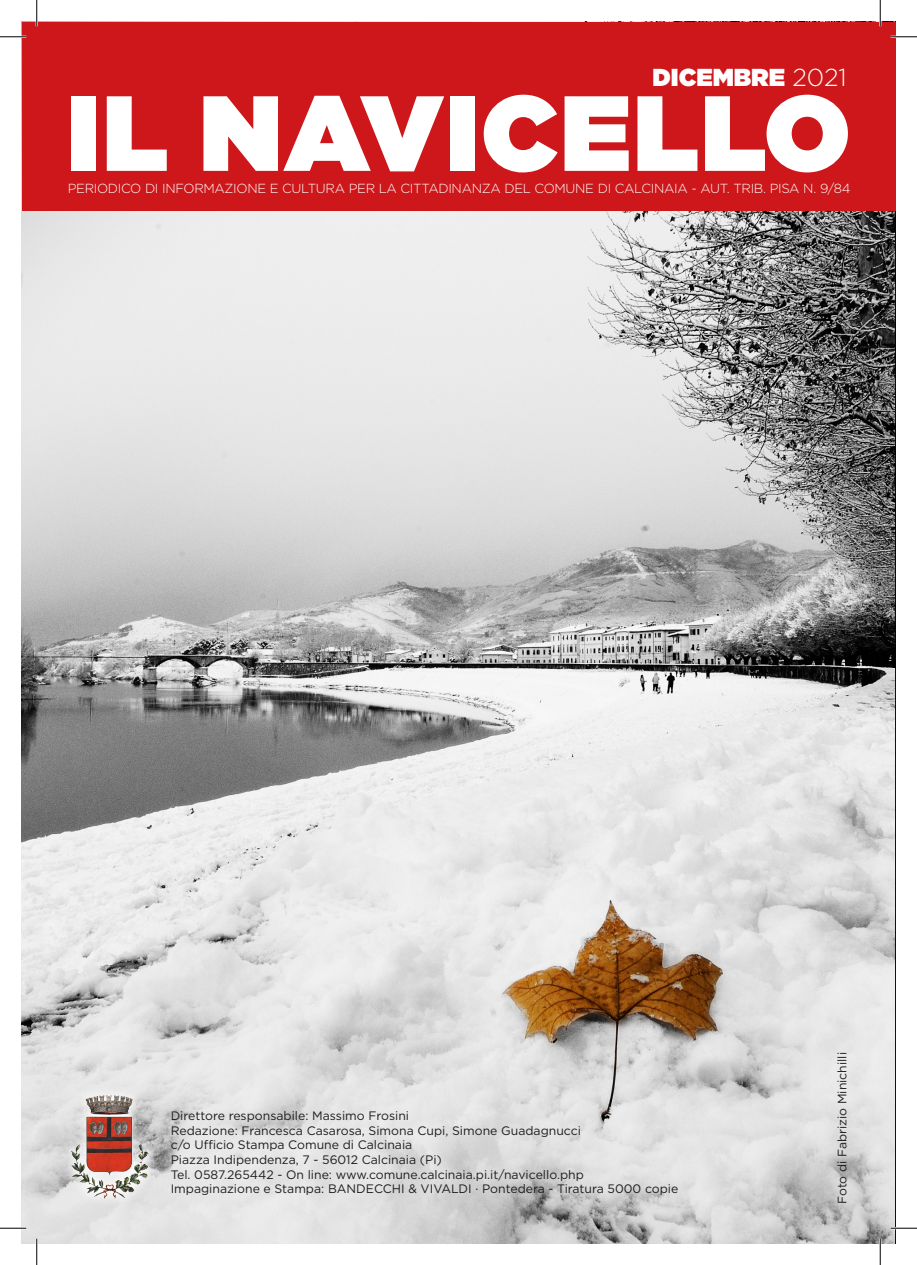
<style>
.page{position:relative;width:917px;height:1265px;background:#fff}
.page>*{position:absolute;margin:0;border:0;box-sizing:border-box;transform-origin:0 0}
.t1{font:900 106.4px "Gotham HTF";letter-spacing:.02em;color:#fff}
.t2{font:900 24.5px "Gotham HTF";color:#fff}
.t3{font:300 13.12px "Gotham HTF";letter-spacing:-.025em;color:#fff}
.t4{font:12.25px/14.7px "Gotham HTF";color:#1d1d1b}
.s1{font-weight:300}
</style>
<div class="page">
<img style="left:22px;top:210px;width:873px;height:1032px">
<div style="left:22px;top:22px;width:873px;height:188px;background:#cd171a"></div>
<svg style="left:60px;top:1083px;width:98px;height:125px;background:#dadada"></svg>
<img style="left:71px;top:1093px;width:77px;height:105px">
<hr style="left:0;top:36px;width:26px;height:2px;background:#fff">
<hr style="left:891px;top:36px;width:26px;height:2px;background:#fff">
<hr style="left:0;top:1226px;width:26px;height:2px;background:#fff">
<hr style="left:891px;top:1226px;width:26px;height:2px;background:#fff">
<hr style="left:36px;top:0;width:2px;height:26px;background:#fff">
<hr style="left:36px;top:1238px;width:2px;height:26px;background:#fff">
<hr style="left:879px;top:0;width:2px;height:26px;background:#fff">
<hr style="left:879px;top:1238px;width:2px;height:26px;background:#fff">
<svg style="left:0;top:36px;width:26px;height:1px"></svg>
<svg style="left:891px;top:36px;width:26px;height:1px"></svg>
<svg style="left:0;top:1227px;width:26px;height:1px"></svg>
<svg style="left:891px;top:1227px;width:26px;height:1px"></svg>
<svg style="left:36px;top:0;width:1px;height:26px"></svg>
<svg style="left:36px;top:1238px;width:1px;height:26px"></svg>
<svg style="left:880px;top:0;width:1px;height:26px"></svg>
<svg style="left:880px;top:1238px;width:1px;height:26px"></svg>
<h2 class="t2" style="left:652px;top:63px;width:196px">DICEMBRE <span class="s1">2021</span></h2>
<h1 class="t1" style="left:67px;top:72px;width:785px">IL NAVICELLO</h1>
<p class="t3" style="left:68px;top:181px;width:405px">PERIODICO DI INFORMAZIONE E CULTURA PER LA CITTADINANZA</p>
<p class="t3" style="left:504px;top:181px;width:41px">DEL COMUNE</p>
<p class="t3" style="left:598px;top:181px;width:254px">D I CALCINAIA - AUT. TRI B. PISA N. 9/84</p>
<p class="t4" style="left:171px;top:1107px;width:509px">Direttore responsabile: Massimo Frosini<br>Redazione: Francesca Casarosa, Simona Cupi, Simone Guadagnucci<br>c/o Ufficio Stampa Comune di Calcinaia<br>Piazza Indipendenza, 7 - 56012 Calcinaia (Pi)<br>Tel. 0587.265442 - On line: www.comune.calcinaia.pi.it/navicello.php<br>Impaginazione e Stampa: BANDECCHI &amp; VIVALDI · Pontedera - Tiratura 5000 copie</p>
<p class="t4" style="left:834px;top:1203px;width:153px;rotate:-90deg">Foto di Fabrizio Minichilli</p>
</div>
